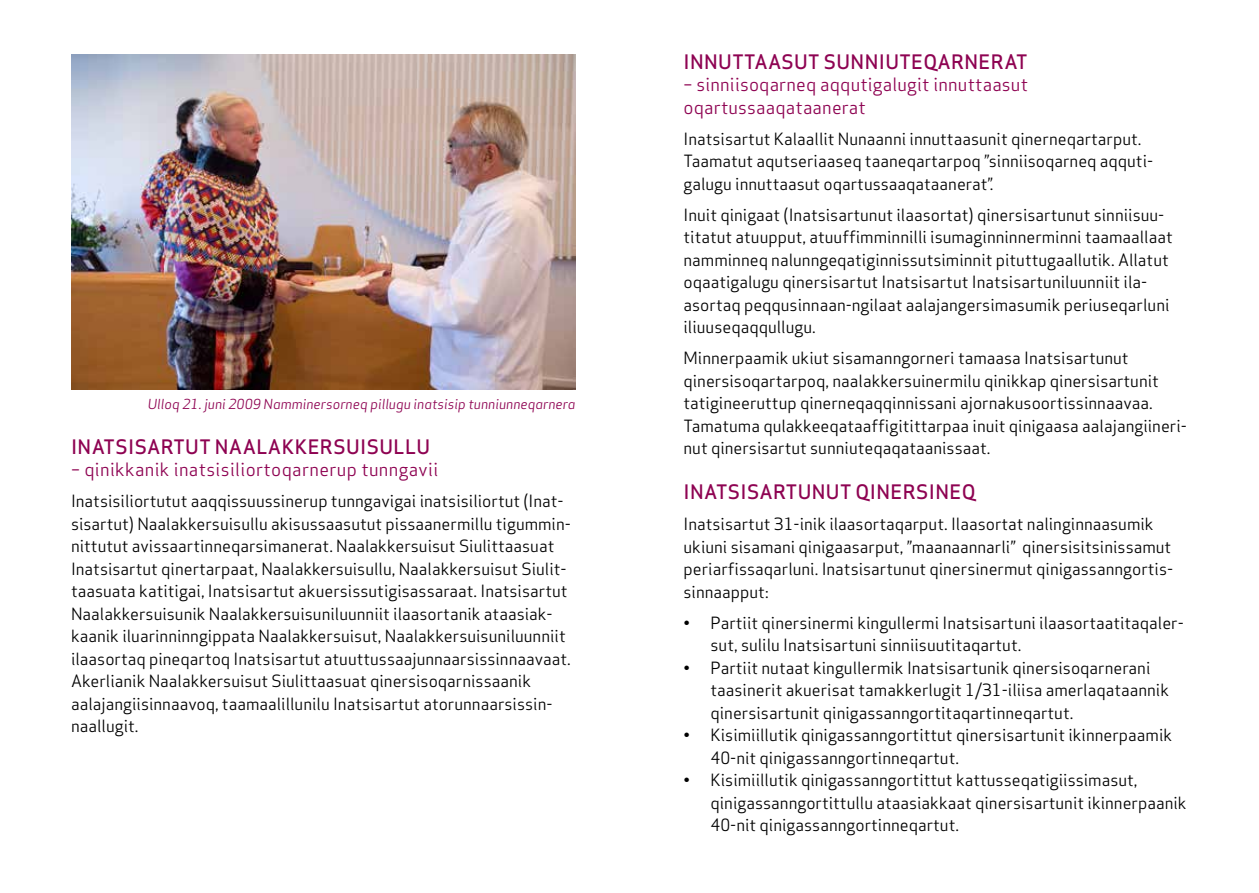
<style>
.page{position:relative;width:1259px;height:893px;background:#fff}
.page>*{position:absolute;margin:0;border:0;box-sizing:border-box;transform-origin:0 0}
.t1{font:500 19.5px "Apex Sans";letter-spacing:.02em;color:#8e0352}
.t2{font:18px/22.5px "Apex Sans";letter-spacing:.01em;color:#8e0352}
.t3{font:16.5px/22.5px "Apex Sans";color:#000}
.t4{font:italic 13.5px "Apex Sans";color:#8e0352}
</style>
<div class="page">
<img style="left:71px;top:54px;width:504px;height:336px">
<p class="t4" style="left:148px;top:393px;width:429px">Ulloq 21. juni 2009 Namminersorneq pillugu inatsisip tunniunneqarnera</p>
<p class="t1" style="left:71px;top:429px;width:361px">INATSISARTUT NAALAKKERSUISULLU</p>
<p class="t2" style="left:71px;top:457px;width:369px">– qinikkanik inatsisiliortoqarnerup tunngavii</p>
<p class="t3" style="left:71px;top:488px;width:501px">Inatsisiliortutut aaqqissuussinerup tunngavigai inatsisiliortut (Inat&shy;sisartut) Naalakkersuisullu akisussaasutut pissaanermillu tigummin&shy;nittutut avissaartinneqarsimanerat. Naalakkersuisut Siulittaasuat Inatsisartut qinertarpaat, Naalakkersuisullu, Naalakkersuisut Siulit&shy;taasuata katitigai, Inatsisartut akuersissutigisassaraat. Inatsisartut Naalakkersuisunik Naalakkersuisuniluunniit ilaasortanik ataasiak&shy;kaanik iluarinninngippata Naalakkersuisut, Naalakkersuisuniluunniit ilaasortaq pineqartoq Inatsisartut atuuttussaajunnaarsissinnaavaat.<br>Akerlianik Naalakkersuisut Siulittaasuat qinersisoqarnissaanik aalajangiisinnaavoq, taamaalillunilu Inatsisartut atorunnaarsissin&shy;naallugit.</p>
<p class="t1" style="left:683px;top:44px;width:346px">INNUTTAASUT SUNNIUTEQARNERAT</p>
<p class="t2" style="left:683px;top:72px;width:346px">– sinniisoqarneq aqqutigalugit innuttaasut oqartussaaqataanerat</p>
<p class="t3" style="left:683px;top:126px;width:471px">Inatsisartut Kalaallit Nunaanni innuttaasunit qinerneqartarput.<br>Taamatut aqutseriaaseq taaneqartarpoq ”sinniisoqarneq aqquti&shy;galugu innuttaasut oqartussaaqataanerat”.</p>
<p class="t3" style="left:683px;top:202px;width:491px">Inuit qinigaat (Inatsisartunut ilaasortat) qinersisartunut sinniisuu&shy;titatut atuupput, atuuffimminnilli isumaginninnerminni taamaallaat namminneq nalunngeqatiginnissutsiminnit pituttugaallutik. Allatut oqaatigalugu qinersisartut Inatsisartut Inatsisartuniluunniit ila&shy;asortaq peqqusinnaan-ngilaat aalajangersimasumik periuseqarluni iliuuseqaqqullugu.</p>
<p class="t3" style="left:683px;top:345px;width:505px">Minnerpaamik ukiut sisamanngorneri tamaasa Inatsisartunut qinersisoqartarpoq, naalakkersuinermilu qinikkap qinersisartunit tatigineeruttup qinerneqaqqinnissani ajornakusoortissinnaavaa.<br>Tamatuma qulakkeeqataaffigitittarpaa inuit qinigaasa aalajangiineri&shy;nut qinersisartut sunniuteqaqataanissaat.</p>
<p class="t1" style="left:683px;top:475px;width:294px">INATSISARTUNUT QINERSINEQ</p>
<p class="t3" style="left:683px;top:511px;width:491px">Inatsisartut 31-inik ilaasortaqarput. Ilaasortat nalinginnaasumik ukiuni sisamani qinigaasarput, ”maanaannarli” qinersisitsinissamut periarfissaqarluni. Inatsisartunut qinersinermut qinigassanngortis&shy;sinnaapput:</p>
<p class="t3" style="left:710px;top:610px;width:475px;text-indent:-27px">• Partiit qinersinermi kingullermi Inatsisartuni ilaasortaatitaqaler&shy;sut, sulilu Inatsisartuni sinniisuutitaqartut.</p>
<p class="t3" style="left:710px;top:655px;width:460px;text-indent:-27px">• Partiit nutaat kingullermik Inatsisartunik qinersisoqarnerani taasinerit akuerisat tamakkerlugit 1/31-iliisa amerlaqataannik qinersisartunit qinigassanngortitaqartinneqartut.</p>
<p class="t3" style="left:710px;top:722px;width:463px;text-indent:-27px">• Kisimiillutik qinigassanngortittut qinersisartunit ikinnerpaamik<br>40-nit qinigassanngortinneqartut.</p>
<p class="t3" style="left:710px;top:767px;width:478px;text-indent:-27px">• Kisimiillutik qinigassanngortittut kattusseqatigiissimasut, qinigassanngortittullu ataasiakkaat qinersisartunit ikinnerpaanik<br>40-nit qinigassanngortinneqartut.</p>
</div>
